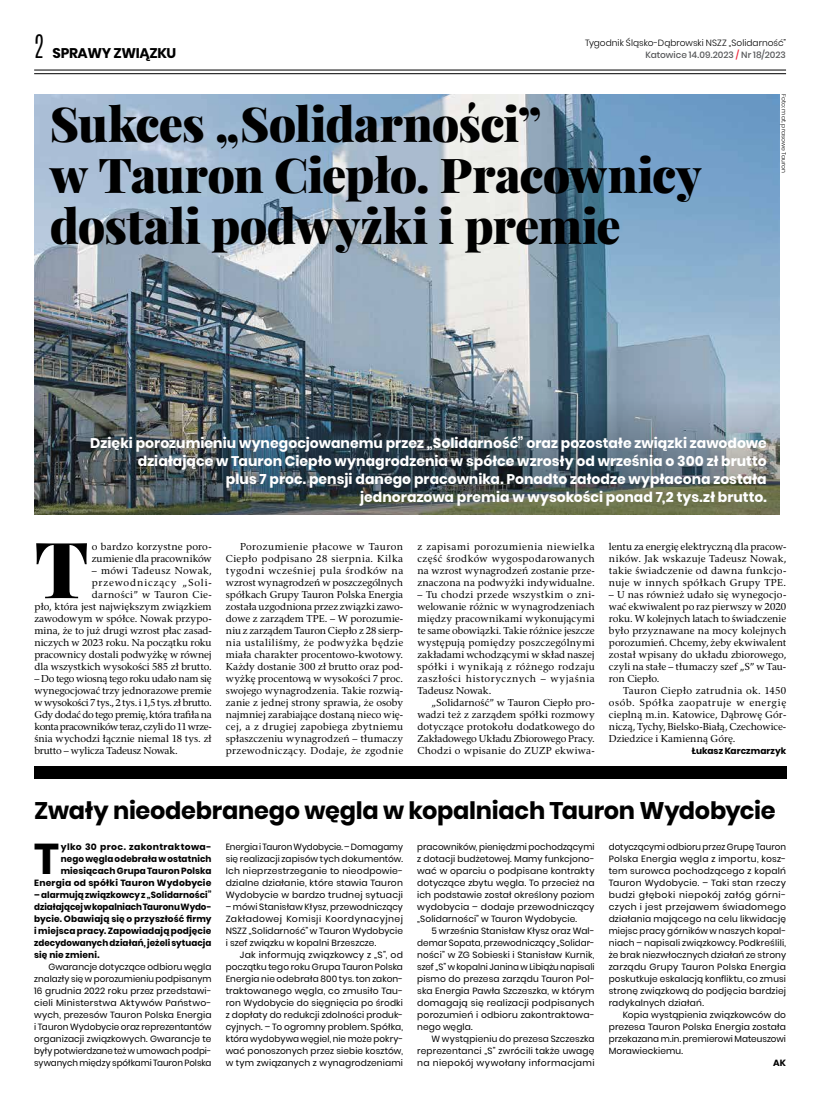
<style>
.page{position:relative;width:820px;height:1106px;background:#fff}
.page>*{position:absolute;margin:0;border:0;box-sizing:border-box;transform-origin:0 0}
.t1{font:900 77.7px "Playfair Display";color:#000}
.t2{font:900 48px/51px "Playfair Display";letter-spacing:-.015em;color:#000}
.t3{font:700 42.9px "Poppins";color:#000}
.t4{font:700 24px "Poppins";letter-spacing:-.01em;color:#000}
.t5{font:700 14px/18px "Poppins";color:#fff;text-align:right}
.t6{font:700 14px "Poppins";letter-spacing:-.025em;color:#000}
.t7{font:10px/12px "Rashel EFN";letter-spacing:.01em;color:#000;text-align:justify}
.t8{font:9px/12px "Poppins";letter-spacing:.015em;color:#000;text-align:justify}
.t9{font:700 9px/12px "Poppins";letter-spacing:.01em;color:#000;text-align:right}
.t10{font:300 9px "Poppins";color:#000}
.t11{font:500 9px "Poppins";color:#58595b}
.t12{font:300 6px "Poppins";letter-spacing:.01em;color:#000}
.s1{font-family:"Antonio";font-weight:300;font-size:27px}
.s2{color:#ed1c2e}
</style>
<div class="page">
<hr style="left:34px;top:70px;width:751px;height:1px;background:#000">
<hr style="left:34px;top:73px;width:751px;height:1px;background:#000">
<img style="left:34px;top:94px;width:744px;height:300px">
<div style="left:34px;top:766px;width:752px;height:12px;background:#000"></div>
<img style="left:34px;top:394px;width:744px;height:120px">
<h3 class="t6" style="left:34px;top:45px;width:144px"><span class="s1">2</span> sprawy związku</h3>
<p class="t10" style="left:585px;top:38px;width:202px">Tygodnik Śląsko-Dąbrowski NSZZ „Solidarność”</p>
<p class="t11" style="left:645px;top:50px;width:142px">Katowice 14.09.2023 <span class="s2">/</span> Nr 18/2023</p>
<h2 class="t2" style="left:50px;top:98px;width:653px">Sukces „Solidarności”<br>w Tauron Ciepło. Pracownicy dostali podwyżki i premie</h2>
<p class="t12" style="left:787px;top:94px;width:80px;rotate:90deg">Foto: mat. prasowe Tauron</p>
<p class="t5" style="left:90px;top:434px;width:677px">Dzięki porozumieniu wynegocjowanemu przez „Solidarność” oraz pozostałe związki zawodowe działające w Tauron Ciepło wynagrodzenia w spółce wzrosły od września o 300 zł brutto<br>plus 7 proc. pensji danego pracownika. Ponadto załodze wypłacona została<br>jednorazowa premia w wysokości ponad 7,2 tys.zł brutto.</p>
<h1 class="t1" style="left:34px;top:519px;width:56px">T</h1>
<p class="t7" style="left:92px;top:540px;width:121px">o bardzo korzystne poro&shy;zumienie dla pracowników</p>
<p class="t7" style="left:34px;top:564px;width:179px;text-align:right">– mówi Tadeusz Nowak, przewodniczący „Soli-<br>darności” w Tauron Cie-<br>pło, która jest największym związkiem zawodowym w spółce. Nowak przypo&shy;mina, że to już drugi wzrost płac zasad&shy;niczych w 2023 roku. Na początku roku pracownicy dostali podwyżkę w równej dla wszystkich wysokości 585 zł brutto.</p>
<p class="t7" style="left:34px;top:672px;width:179px">– Do tego wiosną tego roku udało nam się wynegocjować trzy jednorazowe premie w wysokości 7 tys., 2 tys. i 1,5 tys. zł brutto.<br>Gdy dodać do tego premię, która trafiła na konta pracowników teraz, czyli do 11 wrze&shy;śnia wychodzi łącznie niemal 18 tys. zł brutto – wylicza Tadeusz Nowak.</p>
<p class="t7" style="left:226px;top:540px;width:179px;text-indent:14px">Porozumienie płacowe w Tauron Ciepło podpisano 28 sierpnia. Kilka tygodni wcześniej pula środków na wzrost wynagrodzeń w poszczególnych spółkach Grupy Tauron Polska Energia została uzgodniona przez związki zawo&shy;dowe z zarządem TPE. – W porozumie&shy;niu z zarządem Tauron Ciepło z 28 sierp&shy;nia ustaliliśmy, że podwyżka będzie miała charakter procentowo-kwotowy.<br>Każdy dostanie 300 zł brutto oraz pod&shy;wyżkę procentową w wysokości 7 proc. swojego wynagrodzenia. Takie rozwią&shy;zanie z jednej strony sprawia, że osoby najmniej zarabiające dostaną nieco wię&shy;cej, a z drugiej zapobiega zbytniemu spłaszczeniu wynagrodzeń – tłumaczy przewodniczący. Dodaje, że zgodnie</p>
<p class="t7" style="left:417px;top:540px;width:179px">z zapisami porozumienia niewielka część środków wygospodarowanych na wzrost wynagrodzeń zostanie prze&shy;znaczona na podwyżki indywidualne.</p>
<p class="t7" style="left:417px;top:588px;width:179px">– Tu chodzi przede wszystkim o zni&shy;welowanie różnic w wynagrodzeniach między pracownikami wykonującymi te same obowiązki. Takie różnice jeszcze występują pomiędzy poszczególnymi zakładami wchodzącymi w skład naszej spółki i wynikają z różnego rodzaju zaszłości historycznych – wyjaśnia Tadeusz Nowak.</p>
<p class="t7" style="left:417px;top:696px;width:179px;text-indent:14px">„Solidarność” w Tauron Ciepło pro&shy;wadzi też z zarządem spółki rozmowy dotyczące protokołu dodatkowego do Zakładowego Układu Zbiorowego Pracy.<br>Chodzi o wpisanie do ZUZP ekwiwa-</p>
<p class="t7" style="left:608px;top:540px;width:179px">lentu za energię elektryczną dla pracow&shy;ników. Jak wskazuje Tadeusz Nowak, takie świadczenie od dawna funkcjo&shy;nuje w innych spółkach Grupy TPE.</p>
<p class="t7" style="left:608px;top:588px;width:179px">– U nas również udało się wynegocjo&shy;wać ekwiwalent po raz pierwszy w 2020 roku. W kolejnych latach to świadczenie było przyznawane na mocy kolejnych porozumień. Chcemy, żeby ekwiwalent został wpisany do układu zbiorowego, czyli na stałe – tłumaczy szef „S” w Tau&shy;ron Ciepło.</p>
<p class="t7" style="left:608px;top:684px;width:179px;text-indent:14px">Tauron Ciepło zatrudnia ok. 1450 osób. Spółka zaopatruje w energię cieplną m.in. Katowice, Dąbrowę Gór&shy;niczą, Tychy, Bielsko-Białą, Czechowice-Dziedzice i Kamienną Górę.</p>
<p class="t9" style="left:691px;top:745px;width:96px">Łukasz Karczmarzyk</p>
<h3 class="t4" style="left:34px;top:797px;width:742px">Zwały nieodebranego węgla w kopalniach Tauron Wydobycie</h3>
<h3 class="t3" style="left:34px;top:834px;width:26px">T</h3>
<p class="t9" style="left:34px;top:841px;width:179px">ylko 30 proc. zakontraktowa-<br>nego węgla odebrała w ostatnich miesiącach Grupa Tauron Polska<br>Energia od spółki Tauron Wydobycie</p>
<p class="t9" style="left:34px;top:889px;width:179px;text-align:justify">– alarmują związkowcy z „Solidarności” działającej w kopalniach Tauronu Wydo&shy;bycie. Obawiają się o przyszłość firmy i miejsca pracy. Zapowiadają podjęcie zdecydowanych działań, jeżeli sytuacja się nie zmieni.</p>
<p class="t8" style="left:34px;top:961px;width:179px;text-indent:14px">Gwarancje dotyczące odbioru węgla znalazły się w porozumieniu podpisanym 16 grudnia 2022 roku przez przedstawi&shy;cieli Ministerstwa Aktywów Państwo&shy;wych, prezesów Tauron Polska Energia i Tauron Wydobycie oraz reprezentantów organizacji związkowych. Gwarancje te były potwierdzane też w umowach podpi&shy;sywanych między spółkami Tauron Polska</p>
<p class="t8" style="left:225px;top:841px;width:179px">Energia i Tauron Wydobycie. – Domagamy się realizacji zapisów tych dokumentów.<br>Ich nieprzestrzeganie to nieodpowie&shy;dzialne działanie, które stawia Tauron Wydobycie w bardzo trudnej sytuacji</p>
<p class="t8" style="left:225px;top:901px;width:179px">– mówi Stanisław Kłysz, przewodniczący Zakładowej Komisji Koordynacyjnej NSZZ „Solidarność” w Tauron Wydobycie i szef związku w kopalni Brzeszcze.</p>
<p class="t8" style="left:225px;top:949px;width:179px;text-indent:14px">Jak informują związkowcy z „S”, od początku tego roku Grupa Tauron Polska Energia nie odebrała 800 tys. ton zakon&shy;traktowanego węgla, co zmusiło Tau&shy;ron Wydobycie do sięgnięcia po środki z dopłaty do redukcji zdolności produk&shy;cyjnych. – To ogromny problem. Spółka, która wydobywa węgiel, nie może pokry&shy;wać ponoszonych przez siebie kosztów, w tym związanych z wynagrodzeniami</p>
<p class="t8" style="left:417px;top:841px;width:179px">pracowników, pieniędzmi pochodzącymi z dotacji budżetowej. Mamy funkcjono&shy;wać w oparciu o podpisane kontrakty dotyczące zbytu węgla. To przecież na ich podstawie został określony poziom wydobycia – dodaje przewodniczący „Solidarności” w Tauron Wydobycie.</p>
<p class="t8" style="left:417px;top:925px;width:179px;text-indent:14px">5 września Stanisław Kłysz oraz Wal&shy;demar Sopata, przewodniczący „Solidar&shy;ności” w ZG Sobieski i Stanisław Kurnik, szef „S” w kopalni Janina w Libiążu napisali pismo do prezesa zarządu Tauron Pol&shy;ska Energia Pawła Szczeszka, w którym domagają się realizacji podpisanych porozumień i odbioru zakontraktowa&shy;nego węgla.</p>
<p class="t8" style="left:417px;top:1033px;width:179px;text-indent:14px">W wystąpieniu do prezesa Szczeszka reprezentanci „S” zwrócili także uwagę na niepokój wywołany informacjami</p>
<p class="t8" style="left:608px;top:841px;width:179px">dotyczącymi odbioru przez Grupę Tauron Polska Energia węgla z importu, kosz&shy;tem surowca pochodzącego z kopalń Tauron Wydobycie. – Taki stan rzeczy budzi głęboki niepokój załóg górni&shy;czych i jest przejawem świadomego działania mającego na celu likwidację miejsc pracy górników w naszych kopal&shy;niach – napisali związkowcy. Podkreślili, że brak niezwłocznych działań ze strony zarządu Grupy Tauron Polska Energia poskutkuje eskalacją konfliktu, co zmusi stronę związkową do podjęcia bardziej radykalnych działań.</p>
<p class="t8" style="left:608px;top:1009px;width:179px;text-indent:14px">Kopia wystąpienia związkowców do prezesa Tauron Polska Energia została przekazana m.in. premierowi Mateuszowi Morawieckiemu.</p>
<p class="t9" style="left:772px;top:1057px;width:8px">AK</p>
</div>
